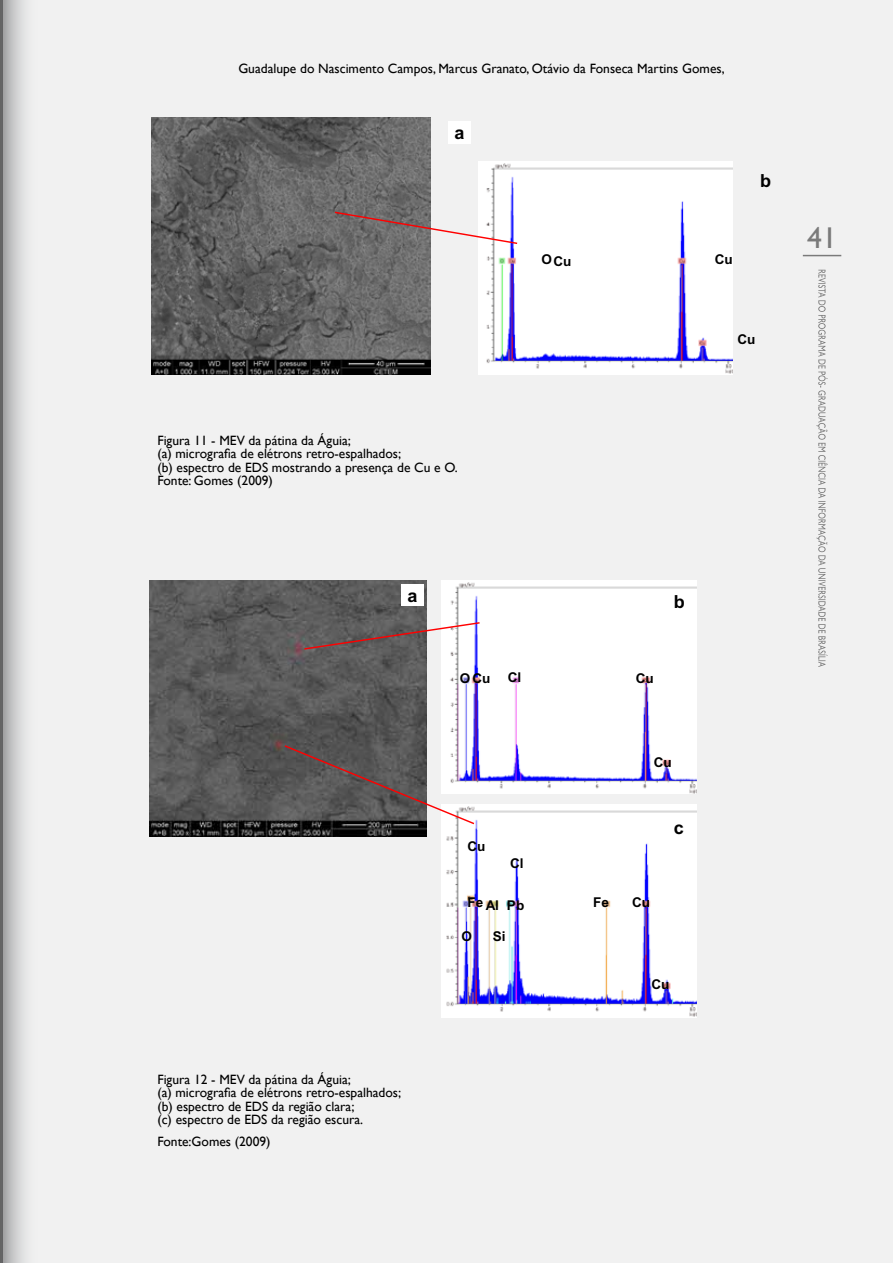
<style>
.page{position:relative;width:893px;height:1263px;background:#f1f1f1}
.page>*{position:absolute;margin:0;border:0;box-sizing:border-box;transform-origin:0 0}
.t1{font:30px "Gill Sans";color:#7a7a7a}
.t2{font:700 18px "Arial";color:#000}
.t3{font:13.5px/13.5px "Gill Sans";color:#000}
.t4{font:700 13.5px "Arial";color:#000}
</style>
<div class="page">
<svg style="left:0;top:0;width:26px;height:1263px;background:#b8b8b9"></svg>
<hr style="left:803px;top:255px;width:38px;height:1px;background:#7a7a7a">
<img style="left:152px;top:118px;width:278px;height:256px">
<img style="left:478px;top:162px;width:255px;height:213px">
<svg style="left:333px;top:211px;width:186px;height:34px"></svg>
<div style="left:448px;top:121px;width:22px;height:22px;background:#fff"></div>
<img style="left:150px;top:581px;width:277px;height:255px">
<img style="left:442px;top:581px;width:255px;height:213px">
<img style="left:442px;top:804px;width:255px;height:213px">
<svg style="left:283px;top:621px;width:198px;height:204px"></svg>
<div style="left:401px;top:584px;width:23px;height:22px;background:#fff"></div>
<svg style="left:816px;top:270px;width:12px;height:397px"></svg>
<p class="t3" style="left:238px;top:62px;width:488px">Guadalupe do Nascimento Campos, Marcus Granato, Otávio da Fonseca Martins Gomes,</p>
<h2 class="t2" style="left:454px;top:122px;width:12px">a</h2>
<p class="t3" style="left:157px;top:434px;width:302px">Figura 11 - MEV da pátina da Águia;<br>(a) micrografia de elétrons retro-espalhados;<br>(b) espectro de EDS mostrando a presença de Cu e O.<br>Fonte: Gomes (2009)</p>
<p class="t4" style="left:541px;top:254px;width:31px">OCu</p>
<p class="t4" style="left:715px;top:252px;width:19px">Cu</p>
<h2 class="t2" style="left:760px;top:171px;width:13px">b</h2>
<p class="t4" style="left:737px;top:331px;width:19px">Cu</p>
<h1 class="t1" style="left:807px;top:221px;width:31px">41</h1>
<h2 class="t2" style="left:408px;top:585px;width:12px">a</h2>
<p class="t4" style="left:460px;top:671px;width:32px">OCu</p>
<p class="t4" style="left:508px;top:670px;width:15px">Cl</p>
<p class="t3" style="left:157px;top:1073px;width:245px">Figura 12 - MEV da pátina da Águia;<br>(a) micrografia de elétrons retro-espalhados; (b) espectro de EDS da região clara;<br>(c) espectro de EDS da região escura.</p>
<p class="t3" style="left:157px;top:1135px;width:115px">Fonte:Gomes (2009)</p>
<p class="t4" style="left:467px;top:838px;width:20px">Cu</p>
<p class="t4" style="left:510px;top:855px;width:15px">Cl</p>
<p class="t4" style="left:507px;top:897px;width:19px">Pb</p>
<p class="t4" style="left:467px;top:894px;width:17px">Fe</p>
<p class="t4" style="left:461px;top:928px;width:12px">O</p>
<p class="t4" style="left:486px;top:897px;width:15px">Al</p>
<p class="t4" style="left:493px;top:928px;width:14px">Si</p>
<h2 class="t2" style="left:674px;top:591px;width:13px">b</h2>
<p class="t4" style="left:636px;top:671px;width:20px">Cu</p>
<p class="t4" style="left:654px;top:754px;width:20px">Cu</p>
<h2 class="t2" style="left:674px;top:817px;width:12px">c</h2>
<p class="t4" style="left:593px;top:894px;width:17px">Fe</p>
<p class="t4" style="left:632px;top:894px;width:20px">Cu</p>
<p class="t4" style="left:651px;top:976px;width:20px">Cu</p>
</div>
